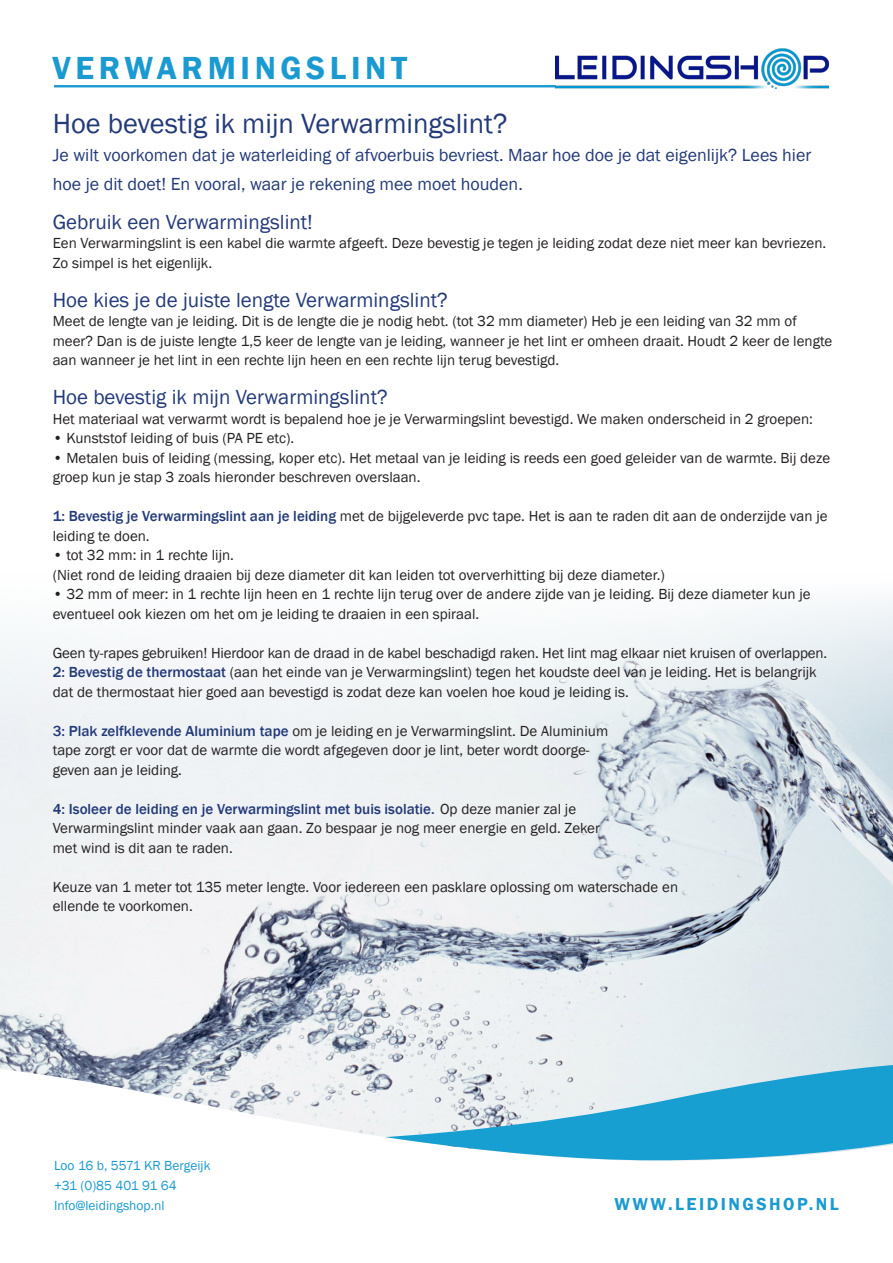
<style>
.page{position:relative;width:893px;height:1263px;background:#fff}
.page>*{position:absolute;margin:0;border:0;box-sizing:border-box;transform-origin:0 0}
.t1{font:600 32.85px "Franklin Gothic";letter-spacing:.14em;color:#1a9ad0}
.t2{font:28.5px "Franklin Gothic";color:#233a79}
.Tussenkopje{font:21px "Franklin Gothic";color:#233a79}
.t3{font:18px/28.5px "Franklin Gothic";color:#233a79}
.t4{font:600 17.85px "Franklin Gothic";letter-spacing:.14em;color:#1a9ad0}
.Platte_tekst{font:15px/19.5px "Franklin Gothic";color:#231f20}
.t5{font:13.5px "Franklin Gothic";color:#1a9ad0}
.s1{font-weight:500;color:#233a79}
</style>
<div class="page">
<hr style="left:54px;top:85px;width:502px;height:2px;background:#1a9ad0">
<img style="left:556px;top:49px;width:272px;height:39px">
<img style="left:0;top:600px;width:893px;height:561px">
<svg style="left:385px;top:1063px;width:508px;height:97px;background:#7cc4df"></svg>
<p class="t1" style="left:53px;top:48px;width:356px">VERWARMINGSLINT</p>
<p class="t2" style="left:53px;top:105px;width:456px">Hoe bevestig ik mijn Verwarmingslint?</p>
<p class="t3" style="left:53px;top:141px;width:760px">Je wilt voorkomen dat je waterleiding of afvoerbuis bevriest. Maar hoe doe je dat eigenlijk? Lees hier hoe je dit doet! En vooral, waar je rekening mee moet houden.</p>
<p class="Tussenkopje" style="left:53px;top:209px;width:262px">Gebruik een Verwarmingslint!</p>
<p class="Platte_tekst" style="left:53px;top:234px;width:775px">Een Verwarmingslint is een kabel die warmte afgeeft. Deze bevestig je tegen je leiding zodat deze niet meer kan bevriezen.<br>Zo simpel is het eigenlijk.</p>
<p class="Tussenkopje" style="left:53px;top:287px;width:397px">Hoe kies je de juiste lengte Verwarmingslint?</p>
<p class="Platte_tekst" style="left:53px;top:312px;width:781px">Meet de lengte van je leiding. Dit is de lengte die je nodig hebt. (tot 32 mm diameter) Heb je een leiding van 32 mm of meer? Dan is de juiste lengte 1,5 keer de lengte van je leiding, wanneer je het lint er omheen draait. Houdt 2 keer de lengte aan wanneer je het lint in een rechte lijn heen en een rechte lijn terug bevestigd.</p>
<p class="Tussenkopje" style="left:53px;top:384px;width:337px">Hoe bevestig ik mijn Verwarmingslint?</p>
<p class="Platte_tekst" style="left:53px;top:409px;width:762px">Het materiaal wat verwarmt wordt is bepalend hoe je je Verwarmingslint bevestigd. We maken onderscheid in 2 groepen:</p>
<p class="Platte_tekst" style="left:53px;top:429px;width:243px">• Kunststof leiding of buis (PA PE etc).</p>
<p class="Platte_tekst" style="left:53px;top:448px;width:779px">• Metalen buis of leiding (messing, koper etc). Het metaal van je leiding is reeds een goed geleider van de warmte. Bij deze groep kun je stap 3 zoals hieronder beschreven overslaan.</p>
<p class="Platte_tekst" style="left:53px;top:507px;width:776px"><span class="s1">1: Bevestig je Verwarmingslint aan je leiding</span> met de bijgeleverde pvc tape. Het is aan te raden dit aan de onderzijde van je leiding te doen.</p>
<p class="Platte_tekst" style="left:53px;top:546px;width:183px">• tot 32 mm: in 1 rechte lijn.</p>
<p class="Platte_tekst" style="left:53px;top:565px;width:614px">(Niet rond de leiding draaien bij deze diameter dit kan leiden tot oververhitting bij deze diameter.)</p>
<p class="Platte_tekst" style="left:53px;top:585px;width:759px">• 32 mm of meer: in 1 rechte lijn heen en 1 rechte lijn terug over de andere zijde van je leiding. Bij deze diameter kun je eventueel ook kiezen om het om je leiding te draaien in een spiraal.</p>
<p class="Platte_tekst" style="left:53px;top:643px;width:776px">Geen ty-rapes gebruiken! Hierdoor kan de draad in de kabel beschadigd raken. Het lint mag elkaar niet kruisen of overlappen.</p>
<p class="Platte_tekst" style="left:53px;top:663px;width:766px"><span class="s1">2: Bevestig de thermostaat</span> (aan het einde van je Verwarmingslint) tegen het koudste deel van je leiding. Het is belangrijk dat de thermostaat hier goed aan bevestigd is zodat deze kan voelen hoe koud je leiding is.</p>
<p class="Platte_tekst" style="left:53px;top:721px;width:557px"><span class="s1">3: Plak zelfklevende Aluminium tape</span> om je leiding en je Verwarmingslint. De Aluminium tape zorgt er voor dat de warmte die wordt afgegeven door je lint, beter wordt doorge&shy;geven aan je leiding.</p>
<p class="Platte_tekst" style="left:53px;top:799px;width:549px"><span class="s1">4: Isoleer de leiding en je Verwarmingslint met buis isolatie.</span> Op deze manier zal je<br>Verwarmingslint minder vaak aan gaan. Zo bespaar je nog meer energie en geld. Zeker met wind is dit aan te raden.</p>
<p class="Platte_tekst" style="left:53px;top:877px;width:627px">Keuze van 1 meter tot 135 meter lengte. Voor iedereen een pasklare oplossing om waterschade en</p>
<p class="Platte_tekst" style="left:53px;top:897px;width:142px">ellende te voorkomen.</p>
<p class="t5" style="left:54px;top:1157px;width:158px">Loo 16 b, 5571 KR Bergeijk</p>
<p class="t5" style="left:54px;top:1177px;width:124px">+31 (0)85 401 91 64</p>
<p class="t5" style="left:54px;top:1197px;width:112px">Info@leidingshop.nl</p>
<p class="t4" style="left:614px;top:1192px;width:226px">WWW.LEIDINGSHOP.NL</p>
</div>
